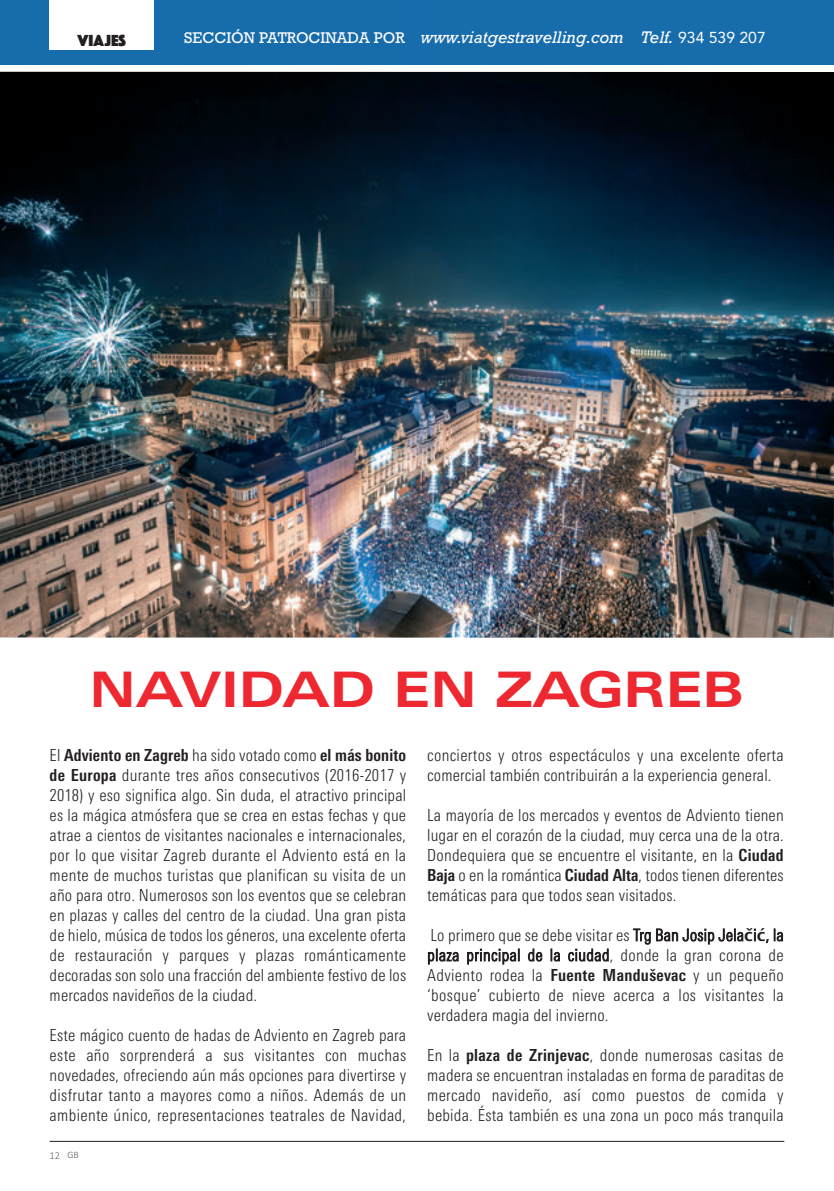
<style>
.page{position:relative;width:834px;height:1191px;background:#fff}
.page>*{position:absolute;margin:0;border:0;box-sizing:border-box;transform-origin:0 0}
.t1{font:700 49px "Linotype Univers Extd";color:#ee2831}
.t2{font:300 condensed 16.62px/19.9px "Linotype Univers";letter-spacing:.01em;color:#231f20;text-align:justify}
.t3{font:16.62px "Phosphate Solid";letter-spacing:.005em;color:#231f20}
.t4{font:italic 15.75px "Rockwell";color:#fff}
.t5{font:300 10.5px "Calibri";color:rgb(35 31 32/.7)}
.t6{font:300 9.8px "Calibri";color:rgb(35 31 32/.7)}
.s1{font-style:normal}
.s2{font-family:"Avenir";font-style:normal}
.s3{font-weight:700}
.s4{font-family:"Lucida Grande";font-weight:700;font-stretch:normal}
</style>
<div class="page">
<hr style="left:50px;top:1141px;width:734px;height:1px;background:#231f20">
<div style="left:0;top:0;width:833px;height:64px;background:#176cac"></div>
<div style="left:50px;top:0;width:104px;height:50px;background:#fff"></div>
<img style="left:0;top:72px;width:833px;height:566px">
<p class="t3" style="left:78px;top:30px;width:50px">VIAJES</p>
<p class="t4" style="left:184px;top:33px;width:583px"><span class="s1">SECCIÓN PATROCINADA POR</span> www.viatgestravelling.com Telf. <span class="s2">934 539 207</span></p>
<p class="t1" style="left:89px;top:666px;width:655px">NAVIDAD EN ZAGREB</p>
<p class="t2" style="left:50px;top:747px;width:358px">El <span class="s3">Adviento en Zagreb</span> ha sido votado como <span class="s3">el más bonito de Europa</span> durante tres años consecutivos (2016-2017 y 2018) y eso significa algo. Sin duda, el atractivo principal es la mágica atmósfera que se crea en estas fechas y que atrae a cientos de visitantes nacionales e internacionales, por lo que visitar Zagreb durante el Adviento está en la mente de muchos turistas que planifican su visita de un año para otro. Numerosos son los eventos que se celebran en plazas y calles del centro de la ciudad. Una gran pista de hielo, música de todos los géneros, una excelente oferta de restauración y parques y plazas románticamente decoradas son solo una fracción del ambiente festivo de los mercados navideños de la ciudad.</p>
<p class="t2" style="left:50px;top:1026px;width:358px">Este mágico cuento de hadas de Adviento en Zagreb para este año sorprenderá a sus visitantes con muchas novedades, ofreciendo aún más opciones para divertirse y disfrutar tanto a mayores como a niños. Además de un ambiente único, representaciones teatrales de Navidad,</p>
<p class="t5" style="left:50px;top:1148px;width:12px">12</p>
<p class="t6" style="left:67px;top:1148px;width:13px">GB</p>
<p class="t2" style="left:427px;top:747px;width:358px">conciertos y otros espectáculos y una excelente oferta comercial también contribuirán a la experiencia general.</p>
<p class="t2" style="left:427px;top:807px;width:358px">La mayoría de los mercados y eventos de Adviento tienen lugar en el corazón de la ciudad, muy cerca una de la otra.<br>Dondequiera que se encuentre el visitante, en la <span class="s3">Ciudad Baja</span> o en la romántica <span class="s3">Ciudad Alta</span>, todos tienen diferentes temáticas para que todos sean visitados.</p>
<p class="t2" style="left:427px;top:926px;width:358px">Lo primero que se debe visitar es Trg Ban Josip Jela<span class="s4">č</span>i<span class="s4">ć</span>, la plaza principal de la ciudad, donde la gran corona de Adviento rodea la <span class="s3">Fuente Manduševac</span> y un pequeño ‘bosque’ cubierto de nieve acerca a los visitantes la verdadera magia del invierno.</p>
<p class="t2" style="left:427px;top:1046px;width:358px">En la <span class="s3">plaza de Zrinjevac</span>, donde numerosas casitas de madera se encuentran instaladas en forma de paraditas de mercado navideño, así como puestos de comida y bebida. Ésta también es una zona un poco más tranquila</p>
</div>
